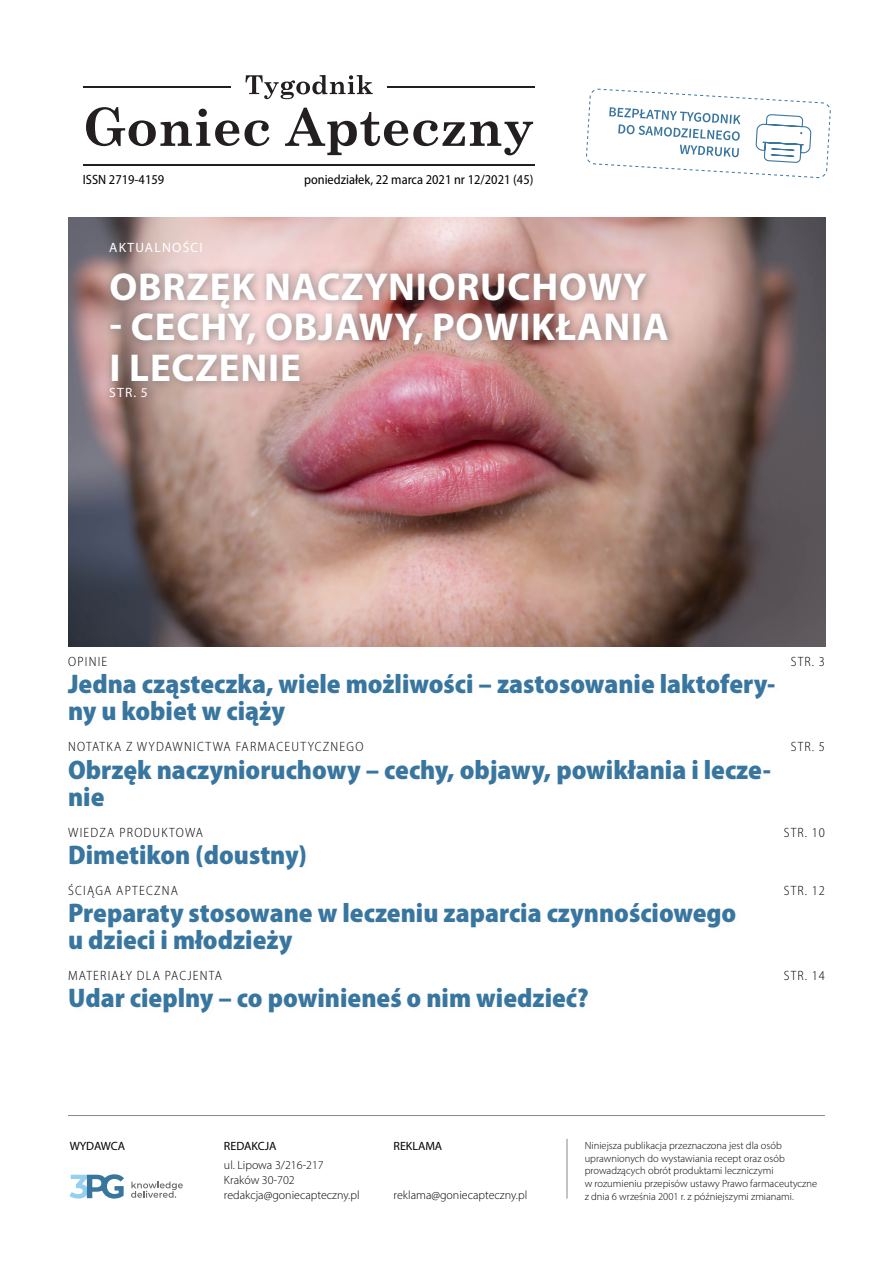
<style>
.page{position:relative;width:893px;height:1263px;background:#fff}
.page>*{position:absolute;margin:0;border:0;box-sizing:border-box;transform-origin:0 0}
.A50_Temat_numeru_-_b{font:700 39px/40.5px "Myriad Pro";letter-spacing:.02em;color:#fff}
.t1{font:900 semi-condensed 27px/27px "Myriad Pro";color:#39769f}
.t2{font:300 semi-condensed 13.5px "Myriad Pro";letter-spacing:.09em;color:#000}
.A54_Data_i_numer__ty{font:semi-condensed 13.5px "Myriad Pro";color:#000}
.A53_ISSN___tytułowa{font:semi-condensed 13.5px "Myriad Pro";color:#000}
.A55_Dział_tematyczny{font:13.5px "Myriad Pro";letter-spacing:.09em;color:#fff}
.A51_Numer_strony_tem{font:13.5px "Myriad Pro";color:#fff}
.A59_Stopka_adresy__t{font:300 12px "Myriad Pro";color:#000}
.A58_Stopka_WYDAWCA_R{font:12px "Myriad Pro";color:#000}
.A57_Niniejsza_publik{font:300 10.5px/12.8px "Myriad Pro";color:#000}
</style>
<div class="page">
<img style="left:68px;top:217px;width:758px;height:429px">
<hr style="left:68px;top:1115px;width:757px;height:1px;background:#8a8989">
<hr style="left:567px;top:1139px;width:1px;height:59px;background:#8a8989">
<svg style="left:586px;top:88px;width:245px;height:90px"></svg>
<svg style="left:131px;top:1181px;width:52px;height:17px"></svg>
<svg style="left:70px;top:1174px;width:54px;height:24px"></svg>
<div style="left:103px;top:266px;width:575px;height:141px;background:#706f6f;opacity:.75"></div>
<svg style="left:245px;top:75px;width:128px;height:24px"></svg>
<svg style="left:86px;top:107px;width:184px;height:39px"></svg>
<svg style="left:285px;top:108px;width:248px;height:47px"></svg>
<hr style="left:83px;top:87px;width:148px;height:1px;background:#231f20">
<hr style="left:387px;top:87px;width:147px;height:1px;background:#231f20">
<hr style="left:83px;top:164px;width:451px;height:1px;background:#231f20">
<p class="A53_ISSN___tytułowa" style="left:83px;top:171px;width:83px">ISSN 2719-4159</p>
<p class="A54_Data_i_numer__ty" style="left:304px;top:171px;width:231px">poniedziałek, 22 marca 2021 nr 12/2021 (45)</p>
<p class="A55_Dział_tematyczny" style="left:109px;top:239px;width:95px">AKTUALNOŚCI</p>
<p class="A50_Temat_numeru_-_b" style="left:110px;top:265px;width:539px">OBRZĘK NACZYNIORUCHOWY</p>
<p class="A50_Temat_numeru_-_b" style="left:110px;top:305px;width:561px">- CECHY, OBJAWY, POWIKŁANIA<br>I LECZENIE</p>
<p class="A51_Numer_strony_tem" style="left:109px;top:384px;width:40px">STR. 5</p>
<p class="t2" style="left:68px;top:654px;width:41px">OPINIE</p>
<p class="t2" style="left:791px;top:654px;width:36px">STR. 3</p>
<p class="t1" style="left:68px;top:670px;width:709px">Jedna cząsteczka, wiele możliwości – zastosowanie laktofery&shy;ny u kobiet w ciąży</p>
<p class="t2" style="left:68px;top:739px;width:297px">NOTATKA Z WYDAWNICTWA FARMACEUTYCZNEGO</p>
<p class="t2" style="left:791px;top:739px;width:36px">STR. 5</p>
<p class="t1" style="left:68px;top:755px;width:704px">Obrzęk naczynioruchowy – cechy, objawy, powikłania i lecze&shy;nie</p>
<p class="t2" style="left:68px;top:824px;width:136px">WIEDZA PRODUKTOWA</p>
<p class="t2" style="left:784px;top:824px;width:43px">STR. 10</p>
<p class="t1" style="left:68px;top:840px;width:240px">Dimetikon (doustny)</p>
<p class="t2" style="left:68px;top:882px;width:111px">ŚCIĄGA APTECZNA</p>
<p class="t2" style="left:784px;top:882px;width:43px">STR. 12</p>
<p class="t1" style="left:68px;top:898px;width:670px">Preparaty stosowane w leczeniu zaparcia czynnościowego u dzieci i młodzieży</p>
<p class="t2" style="left:68px;top:967px;width:155px">MATERIAŁY DLA PACJENTA</p>
<p class="t2" style="left:784px;top:967px;width:43px">STR. 14</p>
<p class="t1" style="left:68px;top:983px;width:522px">Udar cieplny – co powinieneś o nim wiedzieć?</p>
<p class="A58_Stopka_WYDAWCA_R" style="left:70px;top:1138px;width:57px">WYDAWCA</p>
<p class="A58_Stopka_WYDAWCA_R" style="left:394px;top:1138px;width:50px">REKLAMA</p>
<p class="A58_Stopka_WYDAWCA_R" style="left:224px;top:1138px;width:54px">REDAKCJA</p>
<p class="A59_Stopka_adresy__t" style="left:224px;top:1158px;width:101px">ul. Lipowa 3/216-217</p>
<p class="A59_Stopka_adresy__t" style="left:224px;top:1173px;width:72px">Kraków 30-702</p>
<p class="A59_Stopka_adresy__t" style="left:224px;top:1188px;width:137px">redakcja@goniecapteczny.pl</p>
<p class="A59_Stopka_adresy__t" style="left:394px;top:1188px;width:135px">reklama@goniecapteczny.pl</p>
<p class="A57_Niniejsza_publik" style="left:585px;top:1139px;width:234px">Niniejsza publikacja przeznaczona jest dla osób uprawnionych do wystawiania recept oraz osób prowadzących obrót produktami leczniczymi<br>w rozumieniu przepisów ustawy Prawo farmaceutyczne z dnia 6 września 2001 r. z późniejszymi zmianami.</p>
</div>
